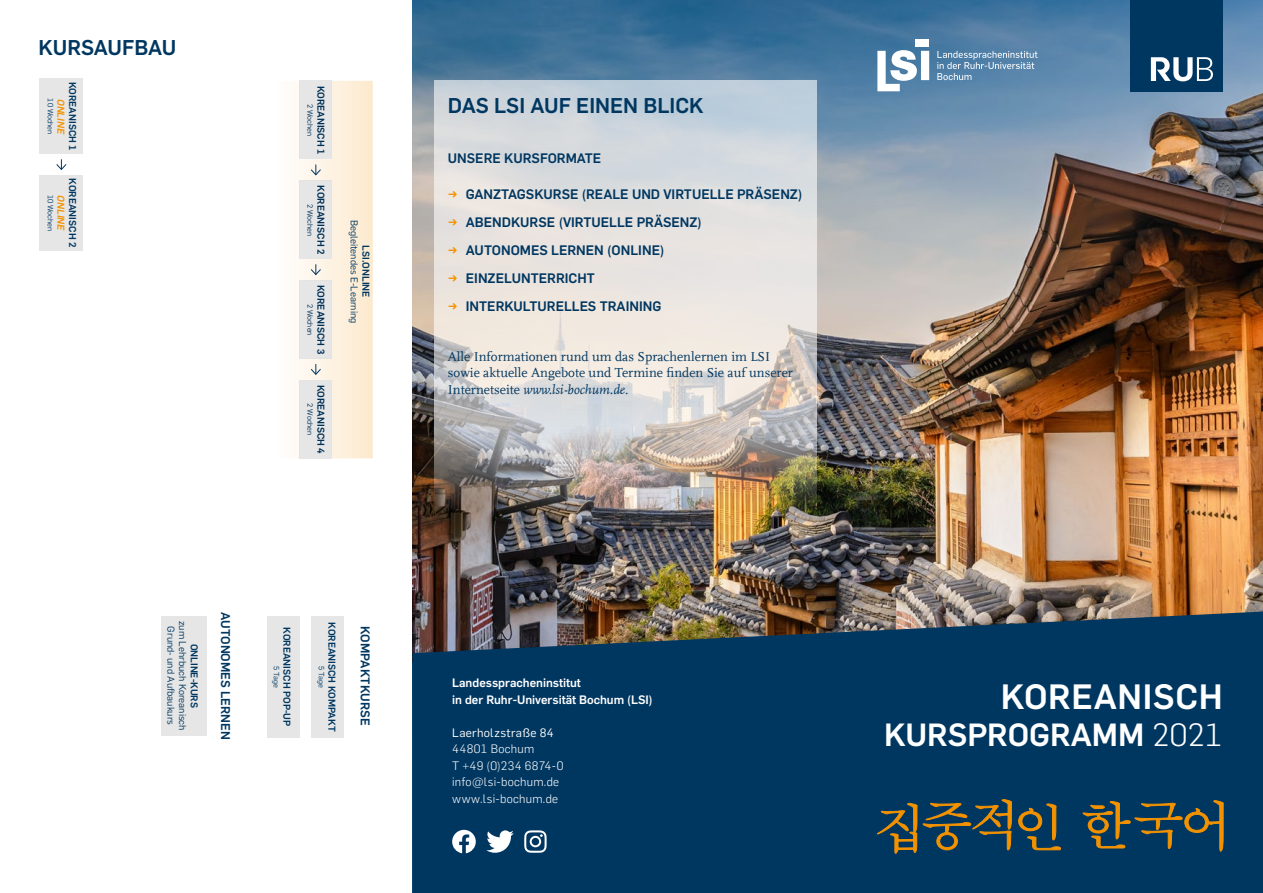
<style>
.page{position:relative;width:1263px;height:893px;background:#fff}
.page>*{position:absolute;margin:0;border:0;box-sizing:border-box;transform-origin:0 0}
.t1{font:500 53.4px "Adobe Myungjo Std";letter-spacing:-.105em;color:#f39200}
.t2{font:700 34.5px "Rub Flama";letter-spacing:.02em;color:#fff}
.t3{font:700 31.5px "Rub Flama";color:#fff}
.t4{font:700 21px "Rub Flama";color:#003761}
.t5{font:700 13.5px "Rub Flama";color:#003761}
.t6{font:13.5px/16.5px "RUB Scala MZ";color:#003761}
.t7{font:700 12.45px "Rub Flama";color:#003761}
.t8{font:300 12px/16.5px "Rub Flama";letter-spacing:.025em;color:#fff}
.t9{font:700 12px/16.5px "Rub Flama";color:#fff}
.t10{font:12px "Rub Flama";letter-spacing:.035em;color:#fff}
.t11{font:700 9.75px "Rub Flama";color:#003761}
.t12{font:9.75px/11.7px "Rub Flama";color:#003761;text-align:center}
.t13{font:italic 700 9.75px "Rub Flama";color:#f39200}
.t14{font:7.5px "Rub Flama";color:#003761}
.s1{color:#f39200}
.s2{font-style:italic}
.s3{font-weight:300}
</style>
<div class="page">
<img style="left:412px;top:0;width:851px;height:611px">
<svg style="left:412px;top:611px;width:851px;height:282px;background:#083a60"></svg>
<svg style="left:877px;top:50px;width:40px;height:41px"></svg>
<div style="left:921px;top:51px;width:8px;height:29px;background:#fff"></div>
<div style="left:915px;top:40px;width:14px;height:7px;background:#fff"></div>
<svg style="left:937px;top:51px;width:100px;height:29px;background:#6e95b6"></svg>
<img style="left:434px;top:81px;width:382px;height:466px">
<div style="left:1130px;top:0;width:93px;height:91px;background:#003761"></div>
<svg style="left:1151px;top:57px;width:62px;height:24px"></svg>
<svg style="left:524px;top:830px;width:23px;height:23px"></svg>
<svg style="left:486px;top:830px;width:28px;height:23px"></svg>
<svg style="left:452px;top:830px;width:24px;height:23px"></svg>
<svg style="left:296px;top:81px;width:77px;height:377px;background:#fbeedb"></svg>
<div style="left:300px;top:81px;width:32px;height:78px;background:#e6e6e6"></div>
<div style="left:300px;top:181px;width:32px;height:78px;background:#e6e6e6"></div>
<div style="left:300px;top:280px;width:32px;height:79px;background:#e6e6e6"></div>
<div style="left:300px;top:380px;width:32px;height:78px;background:#e6e6e6"></div>
<div style="left:40px;top:79px;width:43px;height:75px;background:#e6e6e6"></div>
<div style="left:40px;top:175px;width:43px;height:75px;background:#e6e6e6"></div>
<svg style="left:56px;top:159px;width:11px;height:11px"></svg>
<div style="left:312px;top:616px;width:32px;height:121px;background:#e6e6e6"></div>
<div style="left:267px;top:616px;width:32px;height:121px;background:#e6e6e6"></div>
<div style="left:161px;top:616px;width:45px;height:119px;background:#e6e6e6"></div>
<h3 class="t4" style="left:39px;top:32px;width:139px">KURSAUFBAU</h3>
<p class="t11" style="left:80px;top:82px;width:70px;rotate:90deg">KOREANISCH 1</p>
<p class="t14" style="left:56px;top:98px;width:37px;rotate:90deg">10 Wochen</p>
<p class="t13" style="left:68px;top:99px;width:37px;rotate:90deg">ONLINE</p>
<p class="t11" style="left:80px;top:178px;width:70px;rotate:90deg">KOREANISCH 2</p>
<p class="t14" style="left:56px;top:195px;width:37px;rotate:90deg">10 Wochen</p>
<p class="t13" style="left:68px;top:195px;width:37px;rotate:90deg">ONLINE</p>
<p class="t11" style="left:328px;top:86px;width:70px;rotate:90deg">KOREANISCH 1</p>
<p class="t14" style="left:315px;top:104px;width:33px;rotate:90deg">2 Wochen</p>
<p class="t11" style="left:328px;top:185px;width:70px;rotate:90deg">KOREANISCH 2</p>
<p class="t14" style="left:315px;top:204px;width:33px;rotate:90deg">2 Wochen</p>
<p class="t11" style="left:328px;top:285px;width:70px;rotate:90deg">KOREANISCH 3</p>
<p class="t14" style="left:315px;top:304px;width:33px;rotate:90deg">2 Wochen</p>
<p class="t11" style="left:328px;top:385px;width:70px;rotate:90deg">KOREANISCH 4</p>
<p class="t14" style="left:315px;top:403px;width:33px;rotate:90deg">2 Wochen</p>
<p class="t12" style="left:361px;top:220px;width:105px;rotate:90deg">Begleitendes E-Learning</p>
<p class="t11" style="left:373px;top:245px;width:53px;rotate:90deg">LSI.ONLINE</p>
<p class="t12" style="left:189px;top:621px;width:111px;rotate:90deg">zum Lehrbuch Koreanisch<br>Grund- und Aufbaukurs</p>
<p class="t11" style="left:201px;top:644px;width:66px;rotate:90deg">ONLINE-KURS</p>
<p class="t7" style="left:234px;top:612px;width:129px;rotate:90deg">AUTONOMES LERNEN</p>
<p class="t11" style="left:294px;top:627px;width:100px;rotate:90deg">KOREANISCH POP-UP</p>
<p class="t14" style="left:282px;top:666px;width:23px;rotate:90deg">5 Tage</p>
<p class="t11" style="left:339px;top:622px;width:111px;rotate:90deg">KOREANISCH KOMPAKT</p>
<p class="t14" style="left:326px;top:666px;width:23px;rotate:90deg">5 Tage</p>
<p class="t7" style="left:374px;top:626px;width:101px;rotate:90deg">KOMPAKTKURSE</p>
<h3 class="t4" style="left:448px;top:91px;width:257px">DAS LSI AUF EINEN BLICK</h3>
<p class="t5" style="left:448px;top:148px;width:155px">UNSERE KURSFORMATE</p>
<p class="t5" style="left:448px;top:185px;width:356px"><span class="s1">→</span> GANZTAGSKURSE (REALE UND VIRTUELLE PRÄSENZ)</p>
<p class="t5" style="left:448px;top:213px;width:256px"><span class="s1">→</span> ABENDKURSE (VIRTUELLE PRÄSENZ)</p>
<p class="t5" style="left:448px;top:241px;width:218px"><span class="s1">→</span> AUTONOMES LERNEN (ONLINE)</p>
<p class="t5" style="left:448px;top:269px;width:149px"><span class="s1">→</span> EINZELUNTERRICHT</p>
<p class="t5" style="left:448px;top:297px;width:215px"><span class="s1">→</span> INTERKULTURELLES TRAINING</p>
<p class="t6" style="left:448px;top:348px;width:347px">Alle Informationen rund um das Sprachenlernen im LSI sowie aktuelle Angebote und Termine finden Sie auf unserer<br>Internetseite <span class="s2">www.lsi-bochum.de</span>.</p>
<p class="t9" style="left:452px;top:674px;width:202px">Landesspracheninstitut<br>in der Ruhr-Universität Bochum (LSI)</p>
<p class="t10" style="left:452px;top:724px;width:103px">Laerholzstraße 84</p>
<p class="t8" style="left:452px;top:740px;width:113px">44801 Bochum<br>T +49 (0)234 6874-0 info@lsi-bochum.de www.lsi-bochum.de</p>
<h2 class="t2" style="left:1001px;top:671px;width:224px">KOREANISCH</h2>
<h3 class="t3" style="left:884px;top:712px;width:340px">KURSPROGRAMM <span class="s3">2021</span></h3>
<h1 class="t1" style="left:874px;top:799px;width:361px">집중적인 한국어</h1>
</div>
